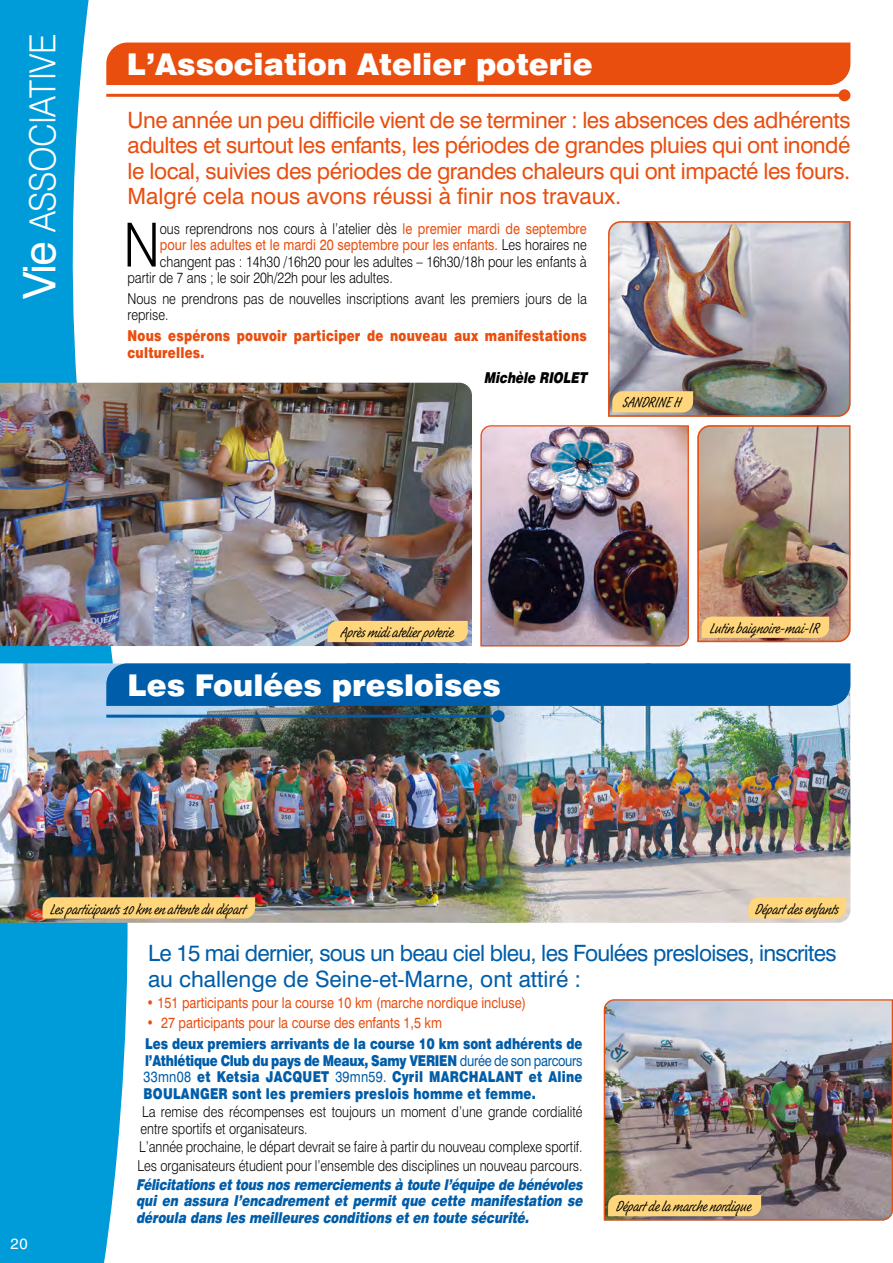
<style>
.page{position:relative;width:893px;height:1263px;background:#fff}
.page>*{position:absolute;margin:0;border:0;box-sizing:border-box;transform-origin:0 0}
.t1{font:300 60.9px "Swiss 721 BT";color:#000;scale:.85 1}
.t2{font:300 36px "Swiss 721 BT";letter-spacing:-.02em;color:#fff;scale:.94 1}
.t3{font:900 30px "Swiss 721 BT";color:#fff}
.t4{font:22.5px/25.5px "Swiss 721 BT";color:#e94e0f;text-align:justify}
.t5{font:22.5px/25.5px "Swiss 721 BT";letter-spacing:-.03em;color:#005da9}
.t6{font:16.5px "Schuss Hand ITC Std";color:#000}
.t7{font:300 15px/16.5px "Swiss 721 BT";color:#000;scale:.85 1}
.t8{font:900 15px/16.5px "Swiss 721 BT";letter-spacing:.02em;color:#005da9;text-align:justify;scale:.8 1}
.t9{font:italic 900 15px/16.5px "Swiss 721 BT";color:#005da9;text-align:justify;scale:.8 1}
.t10{font:15px "Swiss 721 BT";color:#e94e0f;scale:.85 1}
.t11{font:900 15px/16.5px "Swiss 721 BT";letter-spacing:.02em;color:#e94e0f;scale:.8 1}
.t12{font:italic 900 15px "Swiss 721 BT";color:#000;scale:.8 1}
.t13{font:15px "Swiss 721 BT";color:#fff}
.s1{font-weight:400;font-size:45px}
.s2{font-weight:400;color:#e94e0f}
.s3{font-weight:300;color:#000}
.s4{font-weight:400}
</style>
<div class="page">
<img style="left:541px;top:706px;width:309px;height:217px">
<svg style="left:0;top:0;width:164px;height:1263px;fill:#009bd9"></svg>
<div style="left:106px;top:43px;width:744px;height:42px;background:#e94e0f"></div>
<hr style="left:106px;top:94px;width:738px;height:3px;background:#e94e0f">
<div style="left:838px;top:89px;width:12px;height:12px;background:#e94e0f;border-radius:50%"></div>
<img style="left:480px;top:425px;width:209px;height:222px">
<img style="left:603px;top:999px;width:290px;height:222px">
<img style="left:608px;top:221px;width:243px;height:196px">
<img style="left:0;top:383px;width:472px;height:263px">
<div style="left:327px;top:621px;width:141px;height:21px;background:#ffd67b"></div>
<svg style="left:612px;top:391px;width:81px;height:21px;background:#f9d27b"></svg>
<div style="left:608px;top:1195px;width:153px;height:21px;background:#ffd67b"></div>
<svg style="left:748px;top:897px;width:98px;height:21px;background:#fdd57d"></svg>
<img style="left:697px;top:425px;width:154px;height:218px">
<img style="left:0;top:663px;width:541px;height:260px">
<div style="left:106px;top:663px;width:744px;height:43px;background:#005da9"></div>
<hr style="left:106px;top:715px;width:393px;height:3px;background:#005da9">
<div style="left:493px;top:710px;width:12px;height:12px;background:#005da9;border-radius:50%"></div>
<div style="left:43px;top:897px;width:212px;height:21px;background:#ffd67b"></div>
<h2 class="t2" style="left:21px;top:299px;width:284px;rotate:-90deg"><span class="s1">Vie</span> ASSOCIATIVE</h2>
<h3 class="t3" style="left:127px;top:46px;width:467px">L’Association Atelier poterie</h3>
<p class="t4" style="left:128px;top:107px;width:724px">Une année un peu difficile vient de se terminer : les absences des adhérents adultes et surtout les enfants, les périodes de grandes pluies qui ont inondé le local, suivies des périodes de grandes chaleurs qui ont impacté les fours.<br>Malgré cela nous avons réussi à finir nos travaux.</p>
<h1 class="t1" style="left:123px;top:208px;width:44px">N</h1>
<p class="t7" style="left:160px;top:220px;width:504px">ous reprendrons nos cours à l’atelier dès <span class="s2">le premier mardi de septembre</span></p>
<p class="t10" style="left:160px;top:236px;width:504px">pour les adultes et le mardi 20 septembre pour les enfants. <span class="s3">Les horaires ne</span></p>
<p class="t7" style="left:160px;top:253px;width:504px">changent pas : 14h30 /16h20 pour les adultes – 16h30/18h pour les enfants à</p>
<p class="t7" style="left:128px;top:269px;width:314px">partir de 7 ans ; le soir 20h/22h pour les adultes.</p>
<p class="t7" style="left:128px;top:290px;width:542px">Nous ne prendrons pas de nouvelles inscriptions avant les premiers jours de la reprise.</p>
<p class="t11" style="left:128px;top:327px;width:576px">Nous espérons pouvoir participer de nouveau aux manifestations culturelles.</p>
<p class="t12" style="left:484px;top:368px;width:134px">Michèle RIOLET</p>
<p class="t6" style="left:623px;top:392px;width:60px">SANDRINE H</p>
<p class="t6" style="left:341px;top:622px;width:115px">Après midi atelier poterie</p>
<h3 class="t3" style="left:128px;top:667px;width:375px">Les Foulées presloises</h3>
<p class="t6" style="left:710px;top:617px;width:111px">Lutin baignoire-mai-IR</p>
<p class="t6" style="left:50px;top:898px;width:197px">Les participants 10 km en attente du départ</p>
<p class="t6" style="left:755px;top:898px;width:85px">Départ des enfants</p>
<p class="t13" style="left:11px;top:1234px;width:19px">20</p>
<h3 class="t5" style="left:148px;top:940px;width:690px">Le 15 mai dernier, sous un beau ciel bleu, les Foulées presloises, inscrites au challenge de Seine-et-Marne, ont attiré :</h3>
<p class="t10" style="left:147px;top:993px;width:448px">• 151 participants pour la course 10 km (marche nordique incluse)</p>
<p class="t10" style="left:147px;top:1014px;width:349px">• 27 participants pour la course des enfants 1,5 km</p>
<p class="t8" style="left:144px;top:1035px;width:550px">Les deux premiers arrivants de la course 10 km sont adhérents de l’Athlétique Club du pays de Meaux, Samy VERIEN <span class="s4">durée de son parcours 33mn08</span> et Ketsia JACQUET <span class="s4">39mn59.</span> Cyril MARCHALANT et Aline BOULANGER sont les premiers preslois homme et femme.</p>
<p class="t7" style="left:141px;top:1103px;width:521px">La remise des récompenses est toujours un moment d’une grande cordialité entre sportifs et organisateurs.</p>
<p class="t7" style="left:138px;top:1137px;width:525px;line-height:18.6px">L’année prochaine, le départ devrait se faire à partir du nouveau complexe sportif.<br>Les organisateurs étudient pour l’ensemble des disciplines un nouveau parcours.</p>
<p class="t9" style="left:136px;top:1176px;width:564px">Félicitations ettous nos remerciements à toute l’équipe de bénévoles qui en assura l’encadrement et permit que cette manifestation se déroula dans les meilleures conditions et en toute sécurité.</p>
<p class="t6" style="left:616px;top:1196px;width:137px">Départ de la marche nordique</p>
</div>
